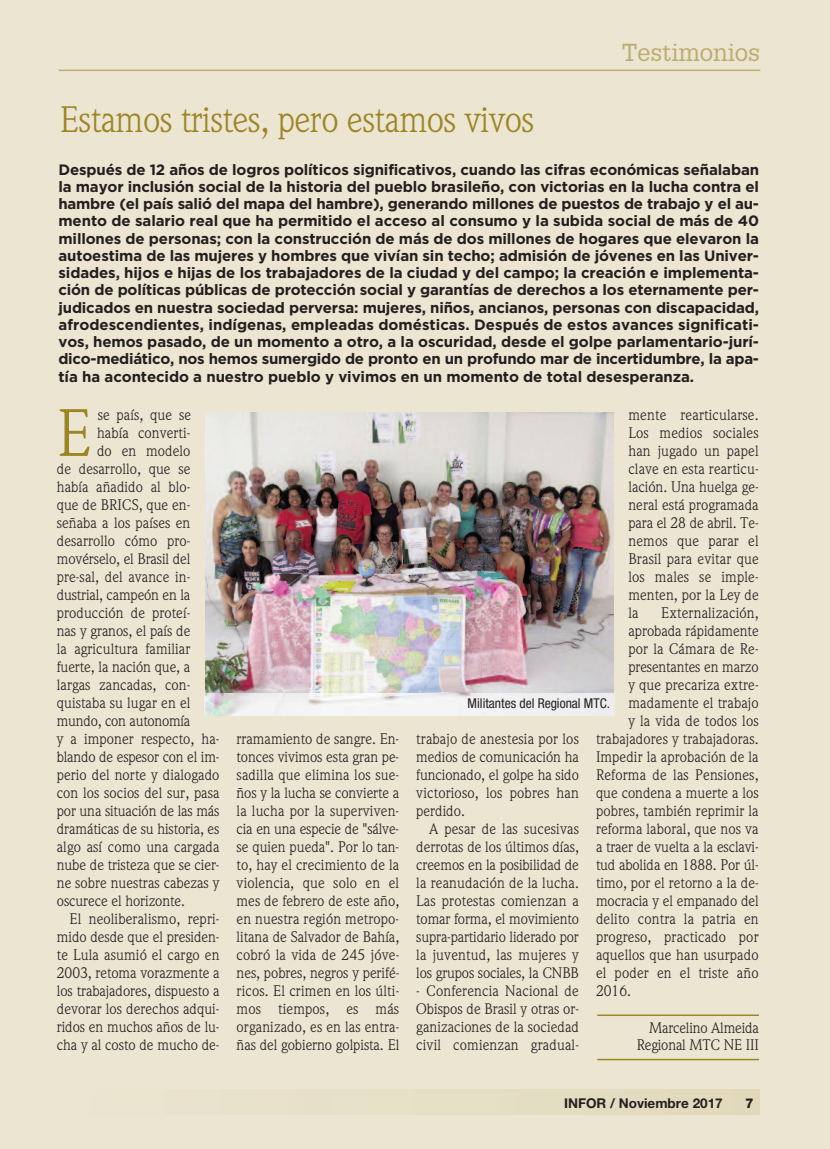
<style>
.page{position:relative;width:830px;height:1149px;background:#fff}
.page>*{position:absolute;margin:0;border:0;box-sizing:border-box;transform-origin:0 0}
.t1{font:65.55px "Weidemann Std";color:#9d8524}
.t2{font:36px "Weidemann Std";letter-spacing:-.015em;color:#9d8524}
.t3{font:24px "Glypha LT Std";color:#bdac6f}
.t4{font:15px/18px "Weidemann Std";letter-spacing:.005em;color:#231f20;text-align:justify}
.t5{font:700 15px/17.2px "Gotham HTF";letter-spacing:-.005em;color:#231f20;text-align:justify}
.t6{font:15px "Weidemann Std";letter-spacing:-.015em;color:#231f20}
.t7{font:condensed 13.5px "Helvetica Neue";color:#231f20}
.t8{font:700 13.5px "Helvetica Neue";color:#231f20}
.t9{font:800 13.5px "Helvetica Neue";color:#231f20}
</style>
<div class="page">
<div style="left:0;top:0;width:829px;height:1148px;background:#ece5d2"></div>
<hr style="left:58px;top:70px;width:702px;height:1px;background:#bdac6f">
<div style="left:58px;top:1089px;width:701px;height:25px;background:#e7dfc7"></div>
<hr style="left:597px;top:1014px;width:161px;height:1px;background:#9d8524">
<hr style="left:597px;top:1058px;width:161px;height:1px;background:#9d8524">
<img style="left:205px;top:412px;width:408px;height:281px">
<img style="left:205px;top:693px;width:408px;height:22px">
<h3 class="t3" style="left:621px;top:39px;width:140px">Testimonios</h3>
<h2 class="t2" style="left:60px;top:106px;width:476px">Estamos tristes, pero estamos vivos</h2>
<p class="t5" style="left:58px;top:161px;width:701px">Después de 12 años de logros políticos significativos, cuando las cifras económicas señalaban la mayor inclusión social de la historia del pueblo brasileño, con victorias en la lucha contra el hambre (el país salió del mapa del hambre), generando millones de puestos de trabajo y el au&shy;mento de salario real que ha permitido el acceso al consumo y la subida social de más de 40 millones de personas; con la construcción de más de dos millones de hogares que elevaron la autoestima de las mujeres y hombres que vivían sin techo; admisión de jóvenes en las Univer&shy;sidades, hijos e hijas de los trabajadores de la ciudad y del campo; la creación e implementa&shy;ción de políticas públicas de protección social y garantías de derechos a los eternamente per&shy;judicados en nuestra sociedad perversa: mujeres, niños, ancianos, personas con discapacidad, afrodescendientes, indígenas, empleadas domésticas. Después de estos avances significati&shy;vos, hemos pasado, de un momento a otro, a la oscuridad, desde el golpe parlamentario-jurí&shy;dico-mediático, nos hemos sumergido de pronto en un profundo mar de incertidumbre, la apa&shy;tía ha acontecido a nuestro pueblo y vivimos en un momento de total desesperanza.</p>
<h1 class="t1" style="left:57px;top:409px;width:37px">E</h1>
<p class="t4" style="left:98px;top:407px;width:95px">se país, que se</p>
<p class="t4" style="left:97px;top:425px;width:95px">había converti-</p>
<p class="t4" style="left:97px;top:443px;width:95px">do en modelo</p>
<p class="t4" style="left:57px;top:461px;width:135px">de desarrollo, que se</p>
<p class="t4" style="left:57px;top:479px;width:135px">había añadido al blo-</p>
<p class="t4" style="left:57px;top:497px;width:135px">que de BRICS, que en-</p>
<p class="t4" style="left:57px;top:515px;width:135px">señaba a los países en</p>
<p class="t4" style="left:57px;top:533px;width:135px">desarrollo cómo pro-</p>
<p class="t4" style="left:57px;top:551px;width:135px">movérselo, el Brasil del</p>
<p class="t4" style="left:57px;top:569px;width:135px">pre-sal, del avance in-</p>
<p class="t4" style="left:57px;top:587px;width:135px">dustrial, campeón en la</p>
<p class="t4" style="left:57px;top:605px;width:135px">producción de proteí-</p>
<p class="t4" style="left:57px;top:623px;width:135px">nas y granos, el país de</p>
<p class="t4" style="left:57px;top:641px;width:135px">la agricultura familiar</p>
<p class="t4" style="left:57px;top:659px;width:135px">fuerte, la nación que, a</p>
<p class="t4" style="left:57px;top:677px;width:135px">largas zancadas, con-</p>
<p class="t4" style="left:57px;top:695px;width:135px">quistaba su lugar en el</p>
<p class="t6" style="left:57px;top:715px;width:135px">mundo, con autonomía</p>
<p class="t4" style="left:57px;top:731px;width:164px">y a imponer respecto, ha-</p>
<p class="t4" style="left:57px;top:749px;width:164px">blando de espesor con el im-</p>
<p class="t4" style="left:57px;top:767px;width:164px">perio del norte y dialogado</p>
<p class="t4" style="left:57px;top:785px;width:164px">con los socios del sur, pasa</p>
<p class="t4" style="left:57px;top:803px;width:164px">por una situación de las más</p>
<p class="t4" style="left:57px;top:821px;width:164px">dramáticas de su historia, es</p>
<p class="t4" style="left:57px;top:839px;width:164px">algo así como una cargada</p>
<p class="t4" style="left:57px;top:857px;width:164px">nube de tristeza que se cier-</p>
<p class="t4" style="left:57px;top:875px;width:164px">ne sobre nuestras cabezas y</p>
<p class="t4" style="left:57px;top:893px;width:130px">oscurece el horizonte.</p>
<p class="t4" style="left:70px;top:911px;width:151px">El neoliberalismo, repri-</p>
<p class="t4" style="left:57px;top:929px;width:164px">mido desde que el presiden-</p>
<p class="t4" style="left:57px;top:947px;width:164px">te Lula asumió el cargo en</p>
<p class="t4" style="left:57px;top:965px;width:164px">2003, retoma vorazmente a</p>
<p class="t4" style="left:57px;top:983px;width:164px">los trabajadores, dispuesto a</p>
<p class="t4" style="left:57px;top:1001px;width:164px">devorar los derechos adqui-</p>
<p class="t4" style="left:57px;top:1019px;width:164px">ridos en muchos años de lu-</p>
<p class="t4" style="left:57px;top:1037px;width:164px">cha y al costo de mucho de-</p>
<p class="t4" style="left:628px;top:407px;width:132px">mente rearticularse.<br>Los medios sociales han jugado un papel clave en esta rearticu&shy;lación. Una huelga ge&shy;neral está programada para el 28 de abril. Te&shy;nemos que parar el Brasil para evitar que los males se imple&shy;menten, por la Ley de la</p>
<p class="t4" style="left:661px;top:605px;width:99px">Externalización,</p>
<p class="t4" style="left:628px;top:623px;width:132px">aprobada rápidamente</p>
<p class="t4" style="left:628px;top:641px;width:132px">por la Cámara de Re-</p>
<p class="t4" style="left:628px;top:659px;width:132px">presentantes en marzo</p>
<p class="t4" style="left:628px;top:677px;width:132px">y que precariza extre-</p>
<p class="t4" style="left:628px;top:695px;width:132px">madamente el trabajo</p>
<p class="t4" style="left:628px;top:713px;width:132px">y la vida de todos los</p>
<p class="t4" style="left:595px;top:731px;width:164px">trabajadores y trabajadoras.</p>
<p class="t4" style="left:595px;top:749px;width:164px">Impedir la aprobación de la</p>
<p class="t4" style="left:595px;top:767px;width:164px">Reforma de las Pensiones,</p>
<p class="t4" style="left:595px;top:785px;width:164px">que condena a muerte a los</p>
<p class="t4" style="left:595px;top:803px;width:164px">pobres, también reprimir la</p>
<p class="t4" style="left:595px;top:821px;width:164px">reforma laboral, que nos va</p>
<p class="t4" style="left:595px;top:839px;width:164px">a traer de vuelta a la esclavi-</p>
<p class="t4" style="left:595px;top:857px;width:164px">tud abolida en 1888. Por úl-</p>
<p class="t4" style="left:595px;top:875px;width:164px">timo, por el retorno a la de-</p>
<p class="t4" style="left:595px;top:893px;width:164px">mocracia y el empanado del</p>
<p class="t4" style="left:595px;top:911px;width:164px">delito contra la patria en</p>
<p class="t4" style="left:595px;top:929px;width:164px">progreso, practicado por</p>
<p class="t4" style="left:595px;top:947px;width:164px">aquellos que han usurpado</p>
<p class="t4" style="left:595px;top:965px;width:164px">el poder en el triste año</p>
<p class="t4" style="left:595px;top:983px;width:37px">2016.</p>
<p class="t7" style="left:467px;top:698px;width:144px">Militantes del Regional MTC.</p>
<p class="t4" style="left:236px;top:731px;width:164px">rramamiento de sangre. En&shy;tonces vivimos esta gran pe&shy;sadilla que elimina los sue&shy;ños y la lucha se convierte a la lucha por la superviven&shy;cia en una especie de "sálve&shy;se quien pueda". Por lo tan&shy;to, hay el crecimiento de la violencia, que solo en el mes de febrero de este año, en nuestra región metropo&shy;litana de Salvador de Bahía, cobró la vida de 245 jóve&shy;nes, pobres, negros y perifé&shy;ricos. El crimen en los últi&shy;mos tiempos, es más organizado, es en las entra&shy;ñas del gobierno golpista. El</p>
<p class="t4" style="left:416px;top:731px;width:164px">trabajo de anestesia por los medios de comunicación ha funcionado, el golpe ha sido victorioso, los pobres han perdido.</p>
<p class="t4" style="left:416px;top:821px;width:164px;text-indent:13px">A pesar de las sucesivas derrotas de los últimos días, creemos en la posibilidad de la reanudación de la lucha.<br>Las protestas comienzan a tomar forma, el movimiento supra-partidario liderado por la juventud, las mujeres y los grupos sociales, la CNBB</p>
<p class="t4" style="left:416px;top:983px;width:164px">- Conferencia Nacional de Obispos de Brasil y otras or&shy;ganizaciones de la sociedad civil comienzan gradual-</p>
<p class="t4" style="left:636px;top:1020px;width:124px;line-height:17.2px;text-align:right">Marcelino Almeida<br>Regional MTC NE III</p>
<p class="t8" style="left:563px;top:1097px;width:160px">INFOR / Noviembre 2017</p>
<p class="t9" style="left:744px;top:1097px;width:10px">7</p>
</div>
